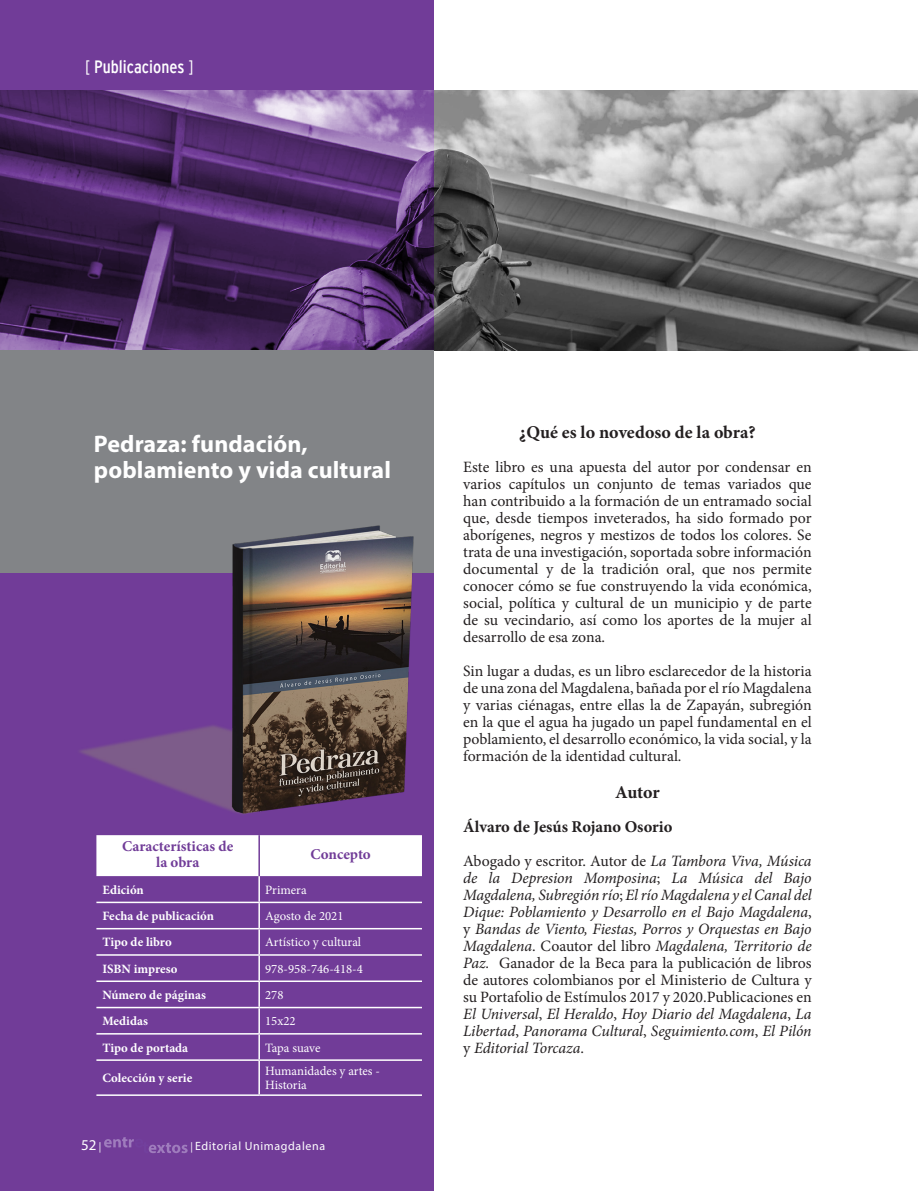
<style>
.page{position:relative;width:918px;height:1191px;background:#fff}
.page>*{position:absolute;margin:0;border:0;box-sizing:border-box;transform-origin:0 0}
._4_Titulos_Libros_TDC_Etiqueta{font:700 24px/26px "Myriad Pro";letter-spacing:.005em;color:#fff}
.SubTítulo_1{font:700 18px "Minion Pro";color:#231f20}
.t1{font:18px "Interstate Cond Mono";color:#fff}
.SubTítulo_2{font:700 16.5px "Minion Pro";color:#231f20}
.Texto_Principal{font:15.75px/17px "Minion Pro";color:#231f20;text-align:justify}
.Texto_Principal-2{font:italic 15.75px/17px "Minion Pro";letter-spacing:-.01em;color:#231f20;text-align:justify}
.Cabeza{font:700 15px/16.2px "Minion Pro";color:#713c98;text-align:center}
.t2{font:15px "Myriad Pro";color:#fff}
.Texto_Alin_Izq{font:700 12.75px "Minion Pro";color:#fff}
.Texto_Alin_Izq-2{font:12.75px/13.8px "Minion Pro";color:#fff}
.t3{font:12px "Myriad Pro";letter-spacing:.05em;color:#fff}
.s1{font-family:"Interstate";font-weight:300;font-stretch:condensed}
.s2{font-size:10.5px}
.s3{font-style:normal}
</style>
<div class="page">
<img style="left:433px;top:91px;width:485px;height:259px">
<svg style="left:0;top:0;width:433px;height:1191px;fill:#713c98"></svg>
<div style="left:0;top:350px;width:433px;height:223px;background:#828487"></div>
<img style="left:73px;top:525px;width:345px;height:299px">
<svg style="left:96px;top:835px;width:326px;height:41px"></svg>
<hr style="left:258px;top:876px;width:2px;height:25px;background:#fff">
<hr style="left:96px;top:901px;width:163px;height:2px;background:#fff">
<hr style="left:259px;top:901px;width:163px;height:2px;background:#fff">
<hr style="left:258px;top:903px;width:2px;height:25px;background:#fff">
<hr style="left:96px;top:928px;width:163px;height:1px;background:#fff">
<hr style="left:259px;top:928px;width:163px;height:1px;background:#fff">
<hr style="left:258px;top:929px;width:2px;height:25px;background:#fff">
<hr style="left:96px;top:954px;width:163px;height:1px;background:#fff">
<hr style="left:259px;top:954px;width:163px;height:1px;background:#fff">
<hr style="left:258px;top:955px;width:2px;height:25px;background:#fff">
<hr style="left:96px;top:980px;width:163px;height:2px;background:#fff">
<hr style="left:259px;top:980px;width:163px;height:2px;background:#fff">
<hr style="left:258px;top:982px;width:2px;height:24px;background:#fff">
<hr style="left:96px;top:1006px;width:163px;height:2px;background:#fff">
<hr style="left:259px;top:1006px;width:163px;height:2px;background:#fff">
<hr style="left:258px;top:1008px;width:2px;height:25px;background:#fff">
<hr style="left:96px;top:1033px;width:163px;height:1px;background:#fff">
<hr style="left:259px;top:1033px;width:163px;height:1px;background:#fff">
<hr style="left:258px;top:1034px;width:2px;height:25px;background:#fff">
<hr style="left:96px;top:1059px;width:163px;height:1px;background:#fff">
<hr style="left:259px;top:1059px;width:163px;height:1px;background:#fff">
<hr style="left:258px;top:1060px;width:2px;height:34px;background:#fff">
<hr style="left:96px;top:1094px;width:163px;height:2px;background:#fff">
<hr style="left:259px;top:1094px;width:163px;height:2px;background:#fff">
<hr style="left:258px;top:835px;width:2px;height:41px;background:#713c98">
<p class="t1" style="left:85px;top:57px;width:110px"><span class="s1">[</span> Publicaciones <span class="s1">]</span></p>
<p class="_4_Titulos_Libros_TDC_Etiqueta" style="left:94px;top:430px;width:299px">Pedraza: fundación, poblamiento y vida cultural</p>
<p class="Cabeza" style="left:122px;top:837px;width:113px">Características de la obra</p>
<p class="Cabeza" style="left:310px;top:846px;width:62px">Concepto</p>
<p class="Texto_Alin_Izq" style="left:102px;top:881px;width:43px">Edición</p>
<p class="Texto_Alin_Izq-2" style="left:265px;top:883px;width:43px">Primera</p>
<p class="Texto_Alin_Izq" style="left:102px;top:907px;width:113px">Fecha de publicación</p>
<p class="Texto_Alin_Izq-2" style="left:265px;top:909px;width:80px">Agosto de 2021</p>
<p class="Texto_Alin_Izq" style="left:102px;top:933px;width:71px">Tipo de libro</p>
<p class="Texto_Alin_Izq-2" style="left:265px;top:935px;width:98px">Artístico y cultural</p>
<p class="Texto_Alin_Izq" style="left:102px;top:959px;width:76px">ISBN impreso</p>
<p class="Texto_Alin_Izq-2" style="left:265px;top:961px;width:99px">978-958-746-418-4</p>
<p class="Texto_Alin_Izq" style="left:102px;top:986px;width:105px">Número de páginas</p>
<p class="Texto_Alin_Izq-2" style="left:265px;top:988px;width:20px">278</p>
<p class="Texto_Alin_Izq" style="left:102px;top:1012px;width:47px">Medidas</p>
<p class="Texto_Alin_Izq-2" style="left:265px;top:1014px;width:32px">15x22</p>
<p class="Texto_Alin_Izq" style="left:102px;top:1038px;width:87px">Tipo de portada</p>
<p class="Texto_Alin_Izq-2" style="left:265px;top:1040px;width:57px">Tapa suave</p>
<p class="Texto_Alin_Izq" style="left:102px;top:1069px;width:91px">Colección y serie</p>
<p class="Texto_Alin_Izq-2" style="left:265px;top:1064px;width:116px">Humanidades y artes -<br>Historia</p>
<p class="t2" style="left:81px;top:1135px;width:22px">52<span class="s2">|</span></p>
<p class="t3" style="left:190px;top:1138px;width:136px"><span class="s2">|</span> Editorial Unimagdalena</p>
<p class="SubTítulo_1" style="left:519px;top:419px;width:238px">¿Qué es lo novedoso de la obra?</p>
<p class="Texto_Principal" style="left:463px;top:458px;width:350px">Este libro es una apuesta del autor por condensar en varios capítulos un conjunto de temas variados que han contribuido a la formación de un entramado social que, desde tiempos inveterados, ha sido formado por aborígenes, negros y mestizos de todos los colores. Se trata de una investigación, soportada sobre información documental y de la tradición oral, que nos permite conocer cómo se fue construyendo la vida económica, social, política y cultural de un municipio y de parte de su vecindario, así como los aportes de la mujer al desarrollo de esa zona.</p>
<p class="Texto_Principal" style="left:463px;top:662px;width:350px">Sin lugar a dudas, es un libro esclarecedor de la historia de una zona del Magdalena, bañada por el río Magdalena y varias ciénagas, entre ellas la de Zapayán, subregión en la que el agua ha jugado un papel fundamental en el poblamiento, el desarrollo económico, la vida social, y la formación de la identidad cultural.</p>
<p class="SubTítulo_1" style="left:615px;top:779px;width:46px">Autor</p>
<p class="SubTítulo_2" style="left:463px;top:815px;width:211px">Álvaro de Jesús Rojano Osorio</p>
<p class="Texto_Principal-2" style="left:463px;top:853px;width:350px"><span class="s3">Abogado y escritor. Autor de</span> La Tambora Viva, Música de la Depresion Momposina<span class="s3">;</span> La Música del Bajo Magdalena, Subregión río<span class="s3">;</span> El río Magdalena y el Canal del Dique: Poblamiento y Desarrollo en el Bajo Magdalena<span class="s3">, y</span> Bandas de Viento, Fiestas, Porros y Orquestas en Bajo Magdalena<span class="s3">. Coautor del libro</span> Magdalena, Territorio de Paz. <span class="s3">Ganador de la Beca para la publicación de libros de autores colombianos por el Ministerio de Cultura y su Portafolio de Estímulos 2017 y 2020.Publicaciones en </span>El Universal<span class="s3">,</span> El Heraldo<span class="s3">,</span> Hoy Diario del Magdalena<span class="s3">,</span> La Libertad<span class="s3">,</span> Panorama Cultural<span class="s3">,</span> Seguimiento.com<span class="s3">,</span> El Pilón <span class="s3">y</span> Editorial Torcaza<span class="s3">.</span></p>
</div>
